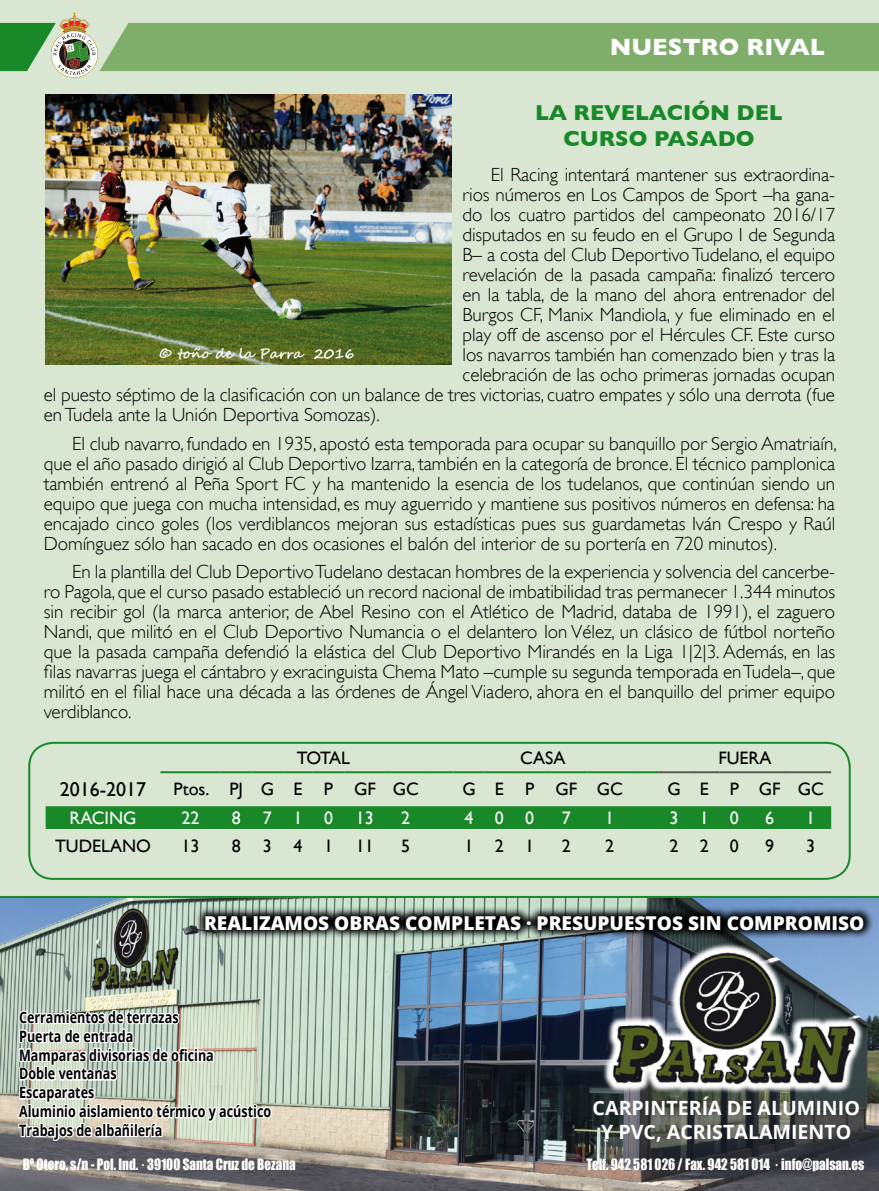
<style>
.page{position:relative;width:879px;height:1191px;background:#d9e6d1}
.page>*{position:absolute;margin:0;border:0;box-sizing:border-box;transform-origin:0 0}
.t1{font:700 24px "Gill Sans";color:#fff}
.t2{font:700 22px/26px "Gill Sans";color:#198829;text-align:center}
.t3{font:20px "Gill Sans";color:#000}
.t4{font:700 19.6px/23.6px "Open Sans";color:#fff;text-align:center}
.t5{font:300 19px/20px "Gill Sans";letter-spacing:-.005em;color:#000;text-align:justify}
.t6{font:800 19px "Open Sans";color:#fff}
.t7{font:18px "Gill Sans";color:#000}
.t8{font:18px "Gill Sans";letter-spacing:.58em;color:#fff}
.t9{font:700 15.6px/18.8px "Open Sans";color:#000;scale:.8 1}
.t10{font:14.4px "Impact";color:#fff;scale:.91 1}
</style>
<div class="page">
<svg style="left:0;top:12px;width:879px;height:66px"></svg>
<img style="left:0;top:898px;width:879px;height:293px">
<svg style="left:601px;top:941px;width:262px;height:152px;background:#718392"></svg>
<img style="left:606px;top:948px;width:251px;height:138px">
<svg style="left:16px;top:1006px;width:258px;height:148px"></svg>
<svg style="left:193px;top:904px;width:679px;height:35px;background:#434d4e"></svg>
<hr style="left:0;top:896px;width:879px;height:2px;background:#198829">
<div style="left:46px;top:806px;width:785px;height:23px;background:#198829"></div>
<hr style="left:659px;top:771px;width:30px;height:2px;background:#58585a">
<hr style="left:689px;top:771px;width:30px;height:2px;background:#58585a">
<hr style="left:719px;top:771px;width:30px;height:2px;background:#58585a">
<hr style="left:749px;top:771px;width:41px;height:2px;background:#58585a">
<hr style="left:790px;top:771px;width:41px;height:2px;background:#58585a">
<hr style="left:454px;top:771px;width:30px;height:2px;background:#198829">
<hr style="left:484px;top:771px;width:30px;height:2px;background:#198829">
<hr style="left:514px;top:771px;width:31px;height:2px;background:#198829">
<hr style="left:545px;top:771px;width:42px;height:2px;background:#198829">
<hr style="left:587px;top:771px;width:45px;height:2px;background:#198829">
<hr style="left:632px;top:771px;width:27px;height:2px;background:#198829">
<hr style="left:160px;top:771px;width:61px;height:2px;background:#198829">
<hr style="left:221px;top:771px;width:31px;height:2px;background:#198829">
<hr style="left:252px;top:771px;width:31px;height:2px;background:#198829">
<hr style="left:283px;top:771px;width:30px;height:2px;background:#198829">
<hr style="left:313px;top:771px;width:31px;height:2px;background:#198829">
<hr style="left:344px;top:771px;width:41px;height:2px;background:#198829">
<hr style="left:385px;top:771px;width:41px;height:2px;background:#198829">
<hr style="left:426px;top:771px;width:28px;height:2px;background:#198829">
<div style="left:28px;top:742px;width:822px;height:138px;border:2px solid #198829;border-radius:24px"></div>
<img style="left:46px;top:95px;width:405px;height:269px">
<p class="t1" style="left:610px;top:33px;width:217px">NUESTRO RIVAL</p>
<p class="t2" style="left:535px;top:100px;width:249px">LA REVELACIÓN DEL<br>CURSO PASADO</p>
<p class="t5" style="left:491px;top:164px;width:346px">El Racing intentará mantener sus extraordina-</p>
<p class="t5" style="left:462px;top:184px;width:374px">rios números en Los Campos de Sport –ha gana-</p>
<p class="t5" style="left:462px;top:205px;width:374px">do los cuatro partidos del campeonato 2016/17</p>
<p class="t5" style="left:462px;top:225px;width:374px">disputados en su feudo en el Grupo I de Segunda</p>
<p class="t5" style="left:462px;top:245px;width:374px">B– a costa del Club Deportivo Tudelano, el equipo</p>
<p class="t5" style="left:462px;top:265px;width:374px">revelación de la pasada campaña: finalizó tercero</p>
<p class="t5" style="left:462px;top:285px;width:374px">en la tabla, de la mano del ahora entrenador del</p>
<p class="t5" style="left:462px;top:305px;width:374px">Burgos CF, Manix Mandiola, y fue eliminado en el</p>
<p class="t5" style="left:462px;top:325px;width:374px">play off de ascenso por el Hércules CF. Este curso</p>
<p class="t5" style="left:462px;top:345px;width:374px">los navarros también han comenzado bien y tras la</p>
<p class="t5" style="left:462px;top:365px;width:374px">celebración de las ocho primeras jornadas ocupan</p>
<p class="t5" style="left:44px;top:385px;width:793px">el puesto séptimo de la clasificación con un balance de tres victorias, cuatro empates y sólo una derrota (fue</p>
<p class="t5" style="left:44px;top:405px;width:337px">en Tudela ante la Unión Deportiva Somozas).</p>
<p class="t5" style="left:44px;top:433px;width:794px;text-indent:28px">El club navarro, fundado en 1935, apostó esta temporada para ocupar su banquillo por Sergio Amatriaín, que el año pasado dirigió al Club Deportivo Izarra, también en la categoría de bronce. El técnico pamplonica también entrenó al Peña Sport FC y ha mantenido la esencia de los tudelanos, que continúan siendo un equipo que juega con mucha intensidad, es muy aguerrido y mantiene sus positivos números en defensa: ha encajado cinco goles (los verdiblancos mejoran sus estadísticas pues sus guardametas Iván Crespo y Raúl Domínguez sólo han sacado en dos ocasiones el balón del interior de su portería en 720 minutos).</p>
<p class="t5" style="left:44px;top:562px;width:793px;text-indent:28px">En la plantilla del Club Deportivo Tudelano destacan hombres de la experiencia y solvencia del cancerbe&shy;ro Pagola, que el curso pasado estableció un record nacional de imbatibilidad tras permanecer 1.344 minutos sin recibir gol (la marca anterior, de Abel Resino con el Atlético de Madrid, databa de 1991), el zaguero Nandi, que militó en el Club Deportivo Numancia o el delantero Ion Vélez, un clásico de fútbol norteño que la pasada campaña defendió la elástica del Club Deportivo Mirandés en la Liga 1|2|3. Además, en las filas navarras juega el cántabro y exracinguista Chema Mato –cumple su segunda temporada en Tudela–, que militó en el filial hace una década a las órdenes de Ángel Viadero, ahora en el banquillo del primer equipo verdiblanco.</p>
<p class="t7" style="left:297px;top:747px;width:55px">TOTAL</p>
<p class="t7" style="left:520px;top:747px;width:47px">CASA</p>
<p class="t7" style="left:718px;top:747px;width:55px">FUERA</p>
<p class="t3" style="left:60px;top:778px;width:88px">2016-2017</p>
<p class="t7" style="left:173px;top:779px;width:247px">Ptos. PJ G E P GF GC</p>
<p class="t7" style="left:462px;top:779px;width:162px">GE P GFGC</p>
<p class="t7" style="left:667px;top:779px;width:158px">GE PGFGC</p>
<p class="t8" style="left:70px;top:807px;width:68px">RACING</p>
<p class="t8" style="left:182px;top:807px;width:19px">22</p>
<p class="t8" style="left:232px;top:807px;width:103px">8710</p>
<p class="t8" style="left:356px;top:807px;width:19px">13</p>
<p class="t8" style="left:401px;top:807px;width:10px">2</p>
<p class="t8" style="left:464px;top:807px;width:71px">400</p>
<p class="t8" style="left:562px;top:807px;width:10px">7</p>
<p class="t8" style="left:605px;top:807px;width:10px">1</p>
<p class="t8" style="left:669px;top:807px;width:71px">310</p>
<p class="t8" style="left:765px;top:807px;width:10px">6</p>
<p class="t8" style="left:806px;top:807px;width:10px">1</p>
<p class="t7" style="left:55px;top:835px;width:97px">TUDELANO</p>
<p class="t7" style="left:182px;top:835px;width:19px">13</p>
<p class="t7" style="left:232px;top:835px;width:103px">8341</p>
<p class="t7" style="left:356px;top:835px;width:19px">11</p>
<p class="t7" style="left:401px;top:835px;width:10px">5</p>
<p class="t7" style="left:464px;top:835px;width:71px">121</p>
<p class="t7" style="left:562px;top:835px;width:10px">2</p>
<p class="t7" style="left:605px;top:835px;width:10px">2</p>
<p class="t7" style="left:669px;top:835px;width:71px">220</p>
<p class="t7" style="left:765px;top:835px;width:10px">9</p>
<p class="t7" style="left:806px;top:835px;width:10px">3</p>
<p class="t6" style="left:204px;top:908px;width:662px">REALIZAMOS OBRAS COMPLETAS · PRESUPUESTOS SIN COMPROMISO</p>
<p class="t9" style="left:19px;top:1007px;width:317px">Cerramientos de terrazas<br>Puerta de entrada<br>Mamparas divisorias de oficina<br>Doble ventanas<br>Escaparates<br>Aluminio aislamiento térmico y acústico<br>Trabajos de albañilería</p>
<p class="t4" style="left:592px;top:1095px;width:269px">CARPINTERÍA DE ALUMINIO<br>Y PVC, ACRISTALAMIENTO</p>
<p class="t10" style="left:23px;top:1153px;width:302px">Bº Otero, s/n - Pol. Ind.· 39100 Santa Cruz de Bezana</p>
<p class="t10" style="left:586px;top:1153px;width:307px">Telf. 942 581 026 / Fax. 942 581 014 · info@palsan.es</p>
</div>
